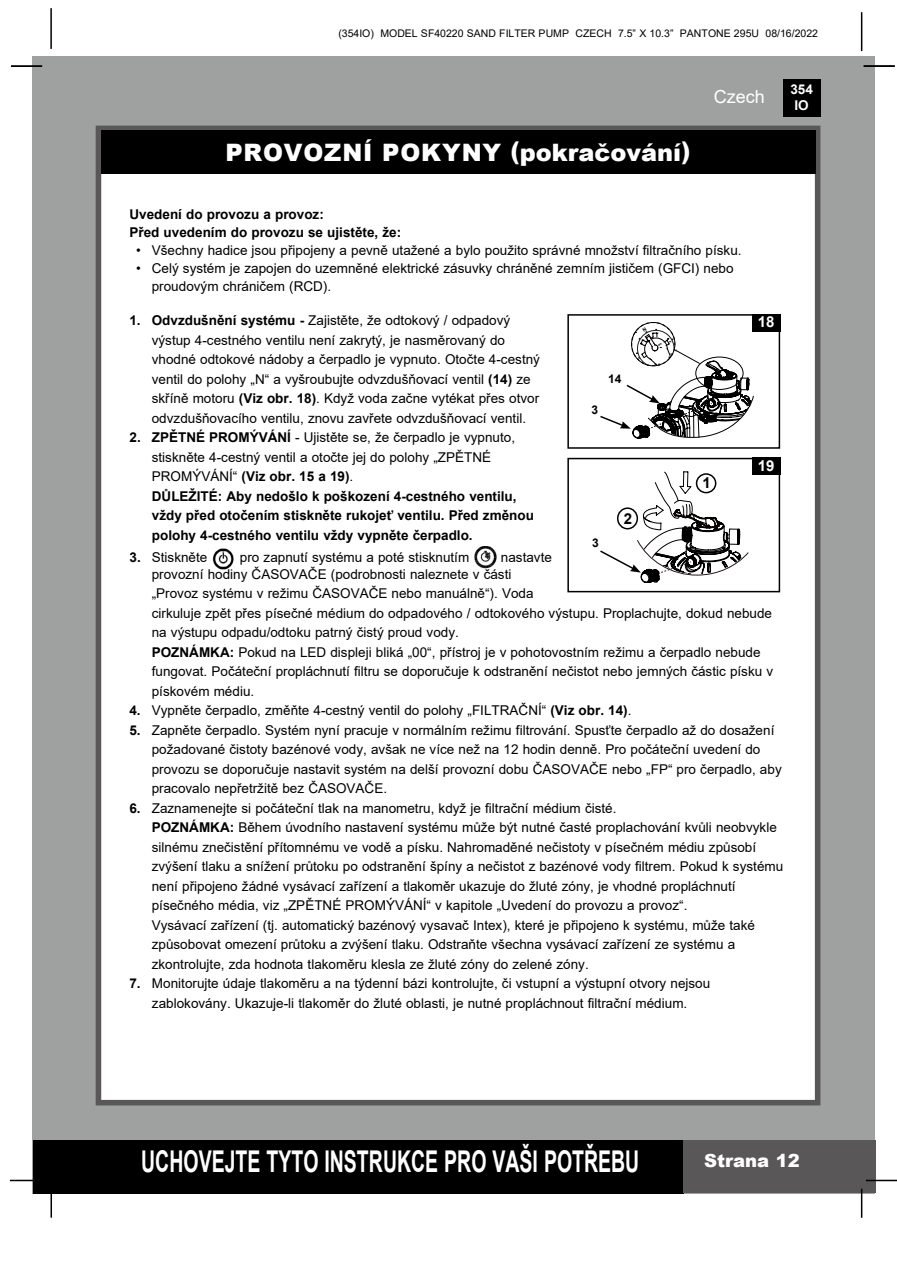
<style>
.page{position:relative;width:897px;height:1264px;background:#fff}
.page>*{position:absolute;margin:0;border:0;box-sizing:border-box;transform-origin:0 0}
.t1{font:700 30px "Arial";color:#fff;scale:.65 1}
.t2{font:900 24px "Arial";letter-spacing:.035em;color:#fff}
.t3{font:900 18px "Arial";color:#fff}
.t4{font:18px "Arial";color:#fff}
.t5{font:700 15px "Arial";color:#fff}
.t6{font:700 15px "Arial";color:#000}
.t7{font:13.5px/19.5px "Arial";color:#000}
.t8{font:700 13.5px/19.5px "Arial";color:#000}
.t9{font:700 13.5px/16.2px "Arial";color:#fff;text-align:center}
.t10{font:700 12px "Arial";color:#000}
.t11{font:10.5px "Arial";color:#000}
.s1{font-weight:700}
.s2{font-weight:400}
</style>
<div class="page">
<div style="left:33px;top:56px;width:842px;height:1137px;background:#9fa0a0"></div>
<div style="left:782px;top:79px;width:38px;height:38px;background:#000"></div>
<hr style="left:50px;top:8px;width:2px;height:41px;background:#000">
<hr style="left:860px;top:12px;width:2px;height:39px;background:#000">
<div style="left:33px;top:1140px;width:650px;height:53px;background:#000"></div>
<div style="left:682px;top:1140px;width:193px;height:53px;background:#595757"></div>
<hr style="left:865px;top:1179px;width:31px;height:2px;background:#000">
<hr style="left:860px;top:1188px;width:2px;height:29px;background:#000">
<hr style="left:50px;top:1187px;width:2px;height:30px;background:#000">
<hr style="left:10px;top:1179px;width:31px;height:2px;background:#000">
<div style="left:96px;top:126px;width:724px;height:979px;background:#fff;border:6px solid #595757"></div>
<div style="left:101px;top:130px;width:714px;height:44px;background:#000"></div>
<hr style="left:863px;top:65px;width:31px;height:2px;background:#000">
<hr style="left:11px;top:65px;width:31px;height:2px;background:#000">
<img style="left:212px;top:548px;width:22px;height:21px">
<img style="left:474px;top:546px;width:22px;height:22px">
<div style="left:567px;top:314px;width:213px;height:135px;border:2px solid #000"></div>
<div style="left:752px;top:314px;width:28px;height:18px;background:#000"></div>
<div style="left:567px;top:458px;width:213px;height:134px;border:2px solid #000"></div>
<div style="left:752px;top:457px;width:28px;height:18px;background:#000"></div>
<svg style="left:600px;top:471px;width:149px;height:112px"></svg>
<svg style="left:600px;top:322px;width:154px;height:116px"></svg>
<p class="t11" style="left:338px;top:26px;width:481px">(354IO) MODEL SF40220 SAND FILTER PUMP CZECH 7.5” X 10.3” PANTONE 295U 08/16/2022</p>
<h2 class="t2" style="left:225px;top:135px;width:466px">PROVOZNÍ POKYNY (pokračování)</h2>
<h3 class="t4" style="left:713px;top:84px;width:53px">Czech</h3>
<p class="t9" style="left:790px;top:81px;width:24px">354<br>IO</p>
<p class="t8" style="left:129px;top:205px;width:273px;line-height:18px">Uvedení do provozu a provoz:<br>Před uvedením do provozu se ujistěte, že:</p>
<p class="t7" style="left:136px;top:240px;width:607px">• Všechny hadice jsou připojeny a pevně utažené a bylo použito správné množství filtračního písku.</p>
<p class="t7" style="left:152px;top:259px;width:583px;line-height:18px;text-indent:-16px">• Celý systém je zapojen do uzemněné elektrické zásuvky chráněné zemním jističem (GFCI) nebo proudovým chráničem (RCD).</p>
<p class="t7" style="left:152px;top:311px;width:389px;text-indent:-22px"><span class="s1">1. Odvzdušnění systému -</span> Zajistěte, že odtokový / odpadový výstup 4-cestného ventilu není zakrytý, je nasměrovaný do vhodné odtokové nádoby a čerpadlo je vypnuto. Otočte 4-cestný ventil do polohy „N“ a vyšroubujte odvzdušňovací ventil <span class="s1">(14)</span> ze skříně motoru <span class="s1">(Viz obr. 18)</span>. Když voda začne vytékat přes otvor odvzdušňovacího ventilu, znovu zavřete odvzdušňovací ventil.</p>
<p class="t8" style="left:152px;top:428px;width:383px;text-indent:-22px">2. ZPĚTNÉ PROMÝVÁNÍ <span class="s2">- Ujistěte se, že čerpadlo je vypnuto, stiskněte 4-cestný ventil a otočte jej do polohy „ZPĚTNÉ PROMÝVÁNÍ“</span> (Viz obr. 15 a 19)<span class="s2">.<br></span>DŮLEŽITÉ: Aby nedošlo k poškození 4-cestného ventilu, vždy před otočením stiskněte rukojeť ventilu. Před změnou polohy 4-cestného ventilu vždy vypněte čerpadlo.</p>
<p class="t7" style="left:129px;top:548px;width:79px"><span class="s1">3.</span> Stiskněte</p>
<p class="t7" style="left:240px;top:548px;width:231px">pro zapnutí systému a poté stisknutím</p>
<p class="t5" style="left:757px;top:312px;width:18px">18</p>
<p class="t10" style="left:608px;top:370px;width:15px">14</p>
<p class="t10" style="left:591px;top:401px;width:8px">3</p>
<p class="t5" style="left:757px;top:455px;width:18px">19</p>
<p class="t6" style="left:702px;top:472px;width:10px">1</p>
<p class="t6" style="left:623px;top:508px;width:10px">2</p>
<p class="t10" style="left:592px;top:534px;width:8px">3</p>
<p class="t7" style="left:152px;top:549px;width:401px;line-height:16.5px;text-indent:349px">nastavte provozní hodiny ČASOVAČE (podrobnosti naleznete v části</p>
<p class="t7" style="left:152px;top:584px;width:622px">„Provoz systému v režimu ČASOVAČE nebo manuálně“). Voda<br>cirkuluje zpět přes písečné médium do odpadového / odtokového výstupu. Proplachujte, dokud nebude na výstupu odpadu/odtoku patrný čistý proud vody.<br><span class="s1">POZNÁMKA:</span> Pokud na LED displeji bliká „00“, přístroj je v pohotovostním režimu a čerpadlo nebude fungovat. Počáteční propláchnutí filtru se doporučuje k odstranění nečistot nebo jemných částic písku v pískovém médiu.</p>
<p class="t7" style="left:129px;top:701px;width:503px"><span class="s1">4.</span> Vypněte čerpadlo, změňte 4-cestný ventil do polohy „FILTRAČNÍ“ <span class="s1">(Viz obr. 14)</span>.</p>
<p class="t7" style="left:152px;top:720px;width:631px;text-indent:-22px"><span class="s1">5.</span> Zapněte čerpadlo. Systém nyní pracuje v normálním režimu filtrování. Spusťte čerpadlo až do dosažení požadované čistoty bazénové vody, avšak ne více než na 12 hodin denně. Pro počáteční uvedení do provozu se doporučuje nastavit systém na delší provozní dobu ČASOVAČE nebo „FP“ pro čerpadlo, aby pracovalo nepřetržitě bez ČASOVAČE.</p>
<p class="t7" style="left:152px;top:798px;width:633px;text-indent:-22px"><span class="s1">6.</span> Zaznamenejte si počáteční tlak na manometru, když je filtrační médium čisté.<br><span class="s1">POZNÁMKA:</span> Během úvodního nastavení systému může být nutné časté proplachování kvůli neobvykle silnému znečistění přítomnému ve vodě a písku. Nahromaděné nečistoty v písečném médiu způsobí zvýšení tlaku a snížení průtoku po odstranění špíny a nečistot z bazénové vody filtrem. Pokud k systému není připojeno žádné vysávací zařízení a tlakoměr ukazuje do žluté zóny, je vhodné propláchnutí písečného média, viz „ZPĚTNÉ PROMÝVÁNÍ“ v kapitole „Uvedení do provozu a provoz“.<br>Vysávací zařízení (tj. automatický bazénový vysavač Intex), které je připojeno k systému, může také způsobovat omezení průtoku a zvýšení tlaku. Odstraňte všechna vysávací zařízení ze systému a zkontrolujte, zda hodnota tlakoměru klesla ze žluté zóny do zelené zóny.</p>
<p class="t7" style="left:129px;top:974px;width:582px;text-align:center"><span class="s1">7.</span> Monitorujte údaje tlakoměru a na týdenní bázi kontrolujte, či vstupní a výstupní otvory nejsou zablokovány. Ukazuje-li tlakoměr do žluté oblasti, je nutné propláchnout filtrační médium.</p>
<h1 class="t1" style="left:141px;top:1140px;width:767px">UCHOVEJTE TYTO INSTRUKCE PRO VAŠI POTŘEBU</h1>
<h3 class="t3" style="left:704px;top:1147px;width:97px">Strana 12</h3>
</div>
